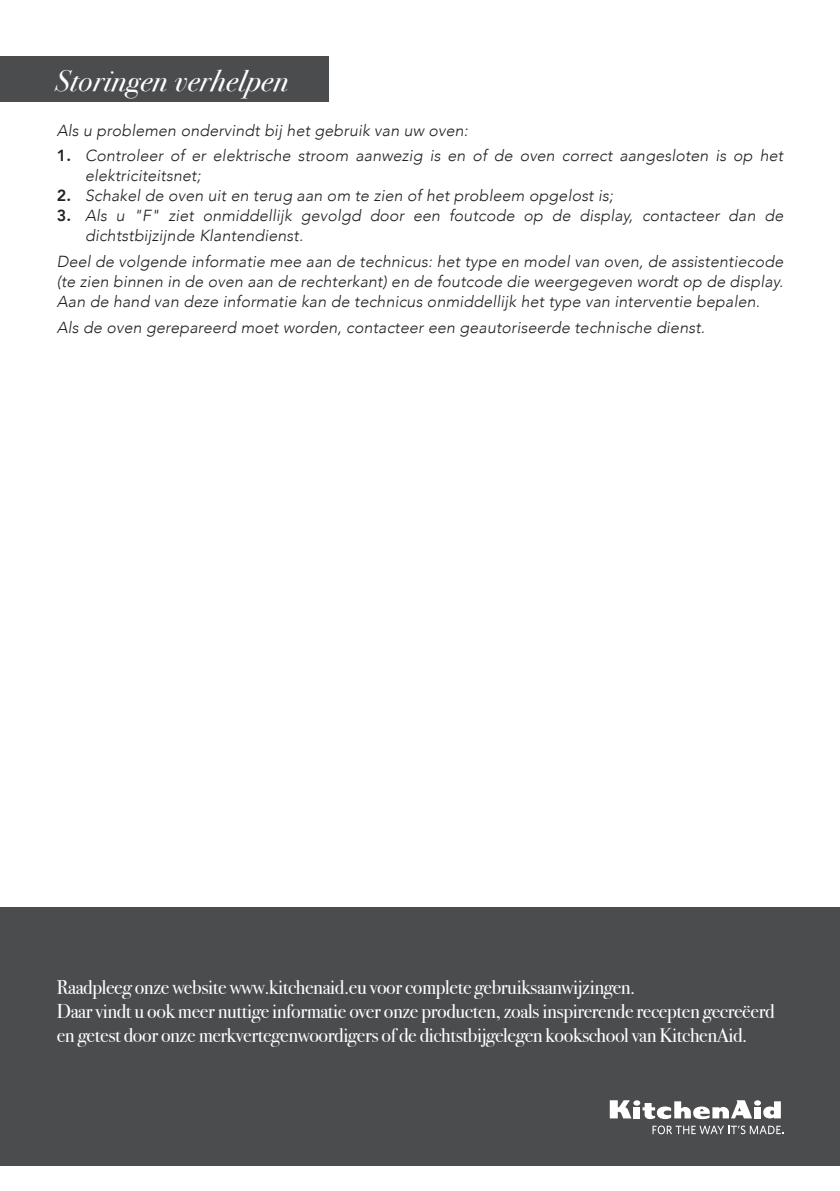
<style>
.page{position:relative;width:840px;height:1191px;background:#fff}
.page>*{position:absolute;margin:0;border:0;box-sizing:border-box;transform-origin:0 0}
.t1{font:italic 30px "Bodoni Svty Two ITCTT";letter-spacing:.02em;color:#fff}
.t2{font:20px/24px "Bodoni Svty Two ITCTT";letter-spacing:-.02em;color:#fff}
.t3{font:italic 300 16px/20px "Avenir";letter-spacing:.01em;color:#231f20}
.s1{font-weight:800;font-style:normal}
</style>
<div class="page">
<div style="left:0;top:57px;width:328px;height:45px;background:#4b4c4d"></div>
<div style="left:0;top:907px;width:839px;height:258px;background:#4b4c4d"></div>
<svg style="left:652px;top:1125px;width:129px;height:9px"></svg>
<svg style="left:609px;top:1100px;width:171px;height:19px"></svg>
<h1 class="t1" style="left:56px;top:55px;width:234px">Storingen verhelpen</h1>
<p class="t3" style="left:57px;top:120px;width:412px">Als u problemen ondervindt bij het gebruik van uw oven:</p>
<p class="t3" style="left:85px;top:146px;width:699px;text-indent:-28px"><span class="s1">1.</span> Controleer of er elektrische stroom aanwezig is en of de oven correct aangesloten is op het elektriciteitsnet;</p>
<p class="t3" style="left:57px;top:186px;width:557px"><span class="s1">2.</span> Schakel de oven uit en terug aan om te zien of het probleem opgelost is;</p>
<p class="t3" style="left:85px;top:206px;width:699px;text-indent:-28px"><span class="s1">3.</span> Als u "F" ziet onmiddellijk gevolgd door een foutcode op de display, contacteer dan de dichtstbijzijnde Klantendienst.</p>
<p class="t3" style="left:57px;top:251px;width:727px;text-align:justify">Deel de volgende informatie mee aan de technicus: het type en model van oven, de assistentiecode (te zien binnen in de oven aan de rechterkant) en de foutcode die weergegeven wordt op de display.<br>Aan de hand van deze informatie kan de technicus onmiddellijk het type van interventie bepalen.</p>
<p class="t3" style="left:57px;top:317px;width:649px">Als de oven gerepareerd moet worden, contacteer een geautoriseerde technische dienst.</p>
<p class="t2" style="left:57px;top:973px;width:719px">Raadpleeg onze website www.kitchenaid.eu voor complete gebruiksaanwijzingen.<br>Daar vindt u ook meer nuttige informatie over onze producten, zoals inspirerende recepten gecreëerd en getest door onze merkvertegenwoordigers of de dichtstbijgelegen kookschool van KitchenAid.</p>
</div>
